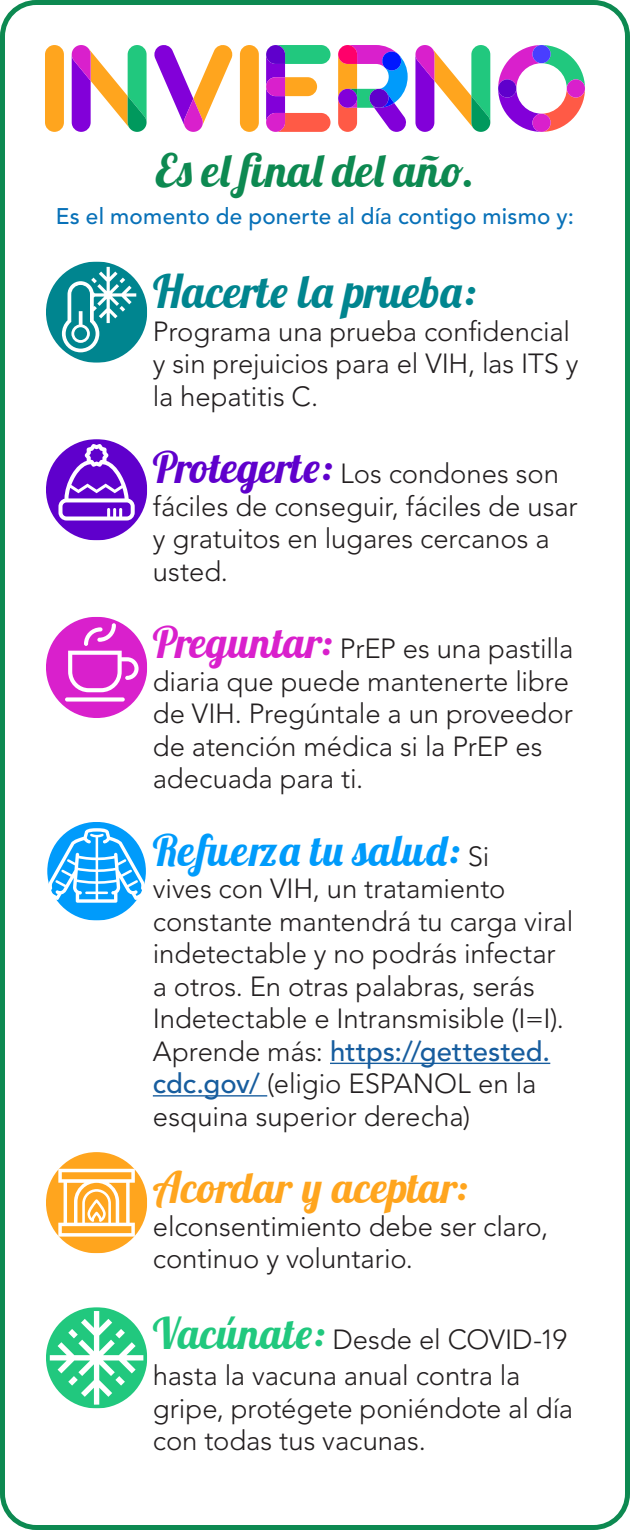
<style>
.page{position:relative;width:630px;height:1530px;background:#fff}
.page>*{position:absolute;margin:0;border:0;box-sizing:border-box;transform-origin:0 0}
.t1{font:45px "Lobster";letter-spacing:.035em;color:#0d8951}
.t2{font:45px "Lobster";letter-spacing:.005em;color:#00858f}
.t3{font:42.5px "Lobster";letter-spacing:.025em;color:#009bfb}
.t4{font:42.5px "Lobster";letter-spacing:.005em;color:#ffa51e}
.t5{font:300 27.5px/32.5px "Avenir LT Std";letter-spacing:-.005em;color:#231f20}
.t6{font:500 22.5px "Avenir LT Std";letter-spacing:.01em;color:#0871b8}
.s1{font-family:"Lobster";font-weight:400;font-size:42.5px;color:#5f00cc}
.s2{font-family:"Lobster";font-weight:400;font-size:42.5px;color:#d920cc}
.s3{font-family:"Avenir LT Std";font-weight:300;font-size:27.5px;color:#231f20}
.s4{font-weight:500;color:#175d9e}
.s5{font-family:"Lobster";font-weight:400;font-size:42.5px;color:#21c87e}
</style>
<div class="page">
<svg style="left:338px;top:45px;width:70px;height:87px"></svg>
<div style="left:338px;top:89px;width:19px;height:19px;background:#8200d9;border-radius:50%"></div>
<svg style="left:266px;top:45px;width:65px;height:87px"></svg>
<svg style="left:72px;top:45px;width:75px;height:87px"></svg>
<div style="left:45px;top:45px;width:19px;height:87px;background:#ffa51e;border-radius:9px"></div>
<svg style="left:154px;top:45px;width:79px;height:87px"></svg>
<div style="left:240px;top:45px;width:19px;height:87px;background:#ffa51e;border-radius:9px"></div>
<svg style="left:415px;top:45px;width:75px;height:87px"></svg>
<svg style="left:498px;top:45px;width:87px;height:87px"></svg>
<div style="left:532px;top:45px;width:19px;height:18px;background:#493eff;border-radius:50%"></div>
<div style="left:567px;top:79px;width:18px;height:19px;background:#d920cc;border-radius:50%"></div>
<div style="left:0;top:0;width:630px;height:1530px;border:5px solid #0d8951;border-radius:34px"></div>
<svg style="left:46px;top:439px;width:101px;height:101px"></svg>
<svg style="left:46px;top:262px;width:101px;height:101px"></svg>
<svg style="left:47px;top:822px;width:99px;height:99px"></svg>
<svg style="left:46px;top:617px;width:101px;height:101px"></svg>
<div style="left:65px;top:697px;width:60px;height:5px;background:#fff;border-radius:2px"></div>
<svg style="left:46px;top:1152px;width:101px;height:101px"></svg>
<svg style="left:46px;top:1307px;width:101px;height:101px"></svg>
<hr style="left:330px;top:1063px;width:220px;height:1px;background:#175d9e">
<hr style="left:153px;top:1095px;width:114px;height:2px;background:#175d9e">
<p class="t1" style="left:156px;top:142px;width:320px">Es el final del año.</p>
<p class="t6" style="left:56px;top:204px;width:520px">Es el momento de ponerte al día contigo mismo y:</p>
<p class="t2" style="left:153px;top:263px;width:325px">Hacerte la prueba:</p>
<p class="t5" style="left:153px;top:315px;width:427px">Programa una prueba confidencial y sin prejuicios para el VIH, las ITS y la hepatitis C.</p>
<p class="t5" style="left:153px;top:457px;width:426px"><span class="s1">Protegerte:</span> Los condones son fáciles de conseguir, fáciles de usar y gratuitos en lugares cercanos a usted.</p>
<p class="t5" style="left:153px;top:632px;width:422px"><span class="s2">Preguntar:</span> PrEP es una pastilla diaria que puede mantenerte libre de VIH. Pregúntale a un proveedor de atención médica si la PrEP es adecuada para ti.</p>
<p class="t3" style="left:153px;top:823px;width:338px">Refuerza tu salud: <span class="s3">Si</span></p>
<p class="t5" style="left:153px;top:872px;width:422px">vives con VIH, un tratamiento constante mantendrá tu carga viral indetectable y no podrás infectar a otros. En otras palabras, serás<br>Indetectable e Intransmisible (I=I).<br>Aprende más: <span class="s4">https://gettested. cdc.gov/</span> (eligio ESPANOL en la esquina superior derecha)</p>
<p class="t4" style="left:153px;top:1161px;width:316px">Acordar y aceptar:</p>
<p class="t5" style="left:153px;top:1210px;width:397px">elconsentimiento debe ser claro, continuo y voluntario.</p>
<p class="t5" style="left:153px;top:1322px;width:416px;line-height:36px"><span class="s5">Vacúnate:</span> Desde el COVID-19 hasta la vacuna anual contra la</p>
<p class="t5" style="left:153px;top:1392px;width:422px">gripe, protégete poniéndote al día con todas tus vacunas.</p>
</div>
